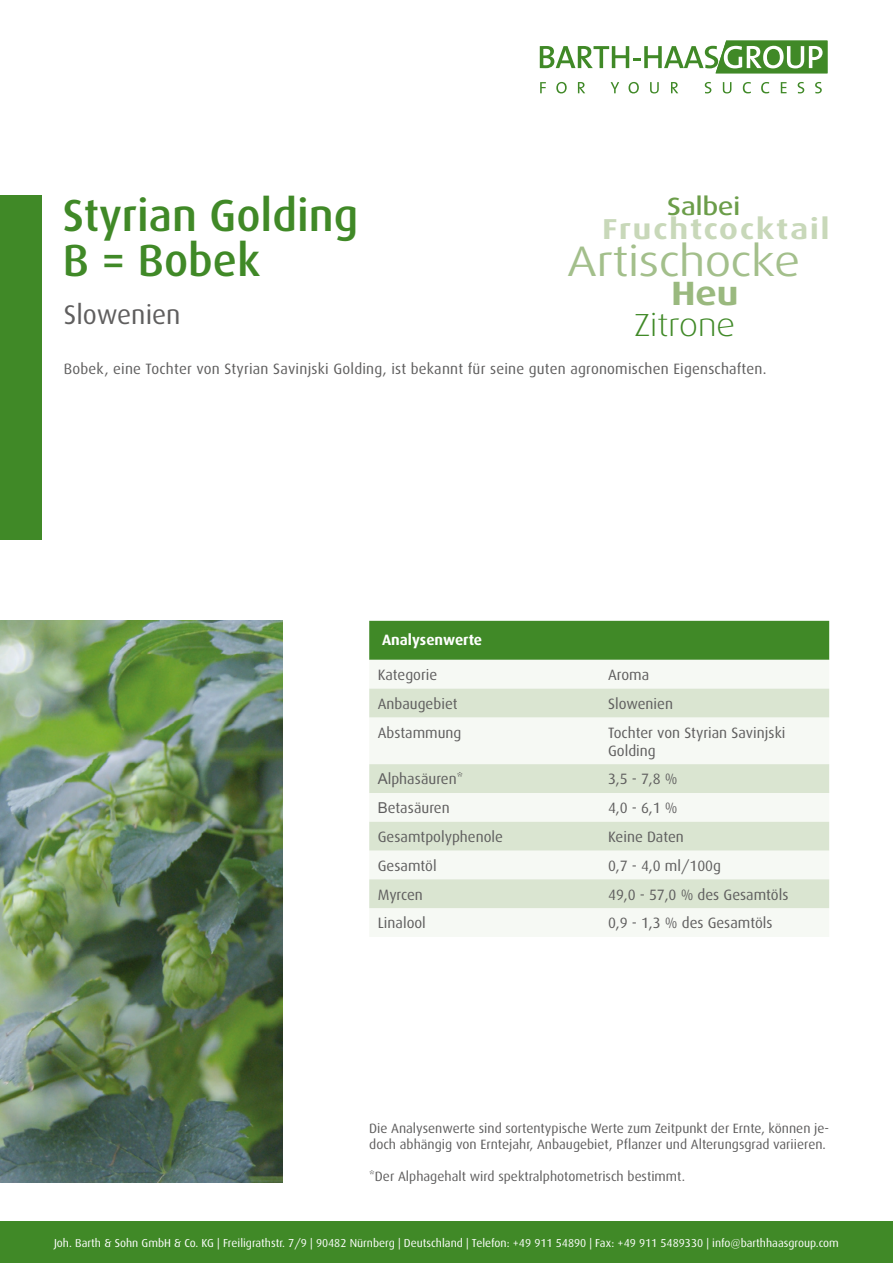
<style>
.page{position:relative;width:893px;height:1263px;background:#fff}
.page>*{position:absolute;margin:0;border:0;box-sizing:border-box;transform-origin:0 0}
.t1{font:500 45px/45px "Dax";color:#408927}
.t2{font:42.75px "Dax Wide";color:#a3bf8b}
.t3{font:700 33.75px "Dax Wide";color:#9ab97f}
.t4{font:300 31.95px "Dax Wide";color:#408927}
.t5{font:700 28.8px "Dax Wide";letter-spacing:.07em;color:#c8d8b9}
.t6{font:27px "Dax";color:#5f5e5e}
.t7{font:500 24.9px "Dax Wide";color:#6b9d49}
.t8{font:15px/18px "Dax";color:#5f5e5e}
.t9{font:700 15px "Dax";color:#fff}
.t10{font:13.5px/16.2px "Dax";color:#5f5e5e}
.t11{font:11.55px "Dax";color:#fff}
.s1{font-family:"Arial"}
</style>
<div class="page">
<div style="left:369px;top:621px;width:460px;height:39px;background:#408927"></div>
<div style="left:369px;top:660px;width:460px;height:277px;background:#f6f9f4"></div>
<svg style="left:369px;top:689px;width:460px;height:219px;fill:#dae5d1"></svg>
<img style="left:0;top:621px;width:283px;height:561px">
<div style="left:0;top:195px;width:41px;height:344px;background:#408927"></div>
<div style="left:0;top:1221px;width:893px;height:42px;background:#408927"></div>
<svg style="left:540px;top:82px;width:6px;height:11px"></svg>
<svg style="left:556px;top:82px;width:11px;height:11px"></svg>
<svg style="left:578px;top:82px;width:7px;height:11px"></svg>
<svg style="left:611px;top:82px;width:8px;height:11px"></svg>
<svg style="left:628px;top:82px;width:11px;height:11px"></svg>
<svg style="left:650px;top:82px;width:9px;height:11px"></svg>
<svg style="left:671px;top:82px;width:7px;height:11px"></svg>
<svg style="left:705px;top:82px;width:6px;height:11px"></svg>
<svg style="left:723px;top:82px;width:8px;height:11px"></svg>
<svg style="left:743px;top:82px;width:8px;height:11px"></svg>
<svg style="left:761px;top:82px;width:8px;height:11px"></svg>
<svg style="left:781px;top:82px;width:5px;height:11px"></svg>
<svg style="left:798px;top:82px;width:6px;height:11px"></svg>
<svg style="left:815px;top:82px;width:7px;height:11px"></svg>
<svg style="left:540px;top:40px;width:287px;height:33px"></svg>
<h1 class="t1" style="left:63px;top:193px;width:297px">Styrian Golding<br>B = Bobek</h1>
<h3 class="t6" style="left:64px;top:299px;width:118px">Slowenien</h3>
<h3 class="t7" style="left:667px;top:192px;width:74px">Salbei</h3>
<h2 class="t2" style="left:567px;top:237px;width:234px">Artischocke</h2>
<h3 class="t3" style="left:672px;top:274px;width:68px">Heu</h3>
<h3 class="t4" style="left:634px;top:307px;width:102px">Zitrone</h3>
<h3 class="t5" style="left:602px;top:213px;width:228px">Fruchtcocktail</h3>
<p class="t8" style="left:64px;top:360px;width:704px">Bobek, eine Tochter von Styrian Savinjski Golding, ist bekannt für seine guten agronomischen Eigenschaften.</p>
<p class="t9" style="left:382px;top:632px;width:102px">Analysenwerte</p>
<p class="t8" style="left:378px;top:666px;width:61px">Kategorie</p>
<p class="t8" style="left:608px;top:666px;width:43px">Aroma</p>
<p class="t8" style="left:378px;top:695px;width:81px">Anbaugebiet</p>
<p class="t8" style="left:608px;top:695px;width:66px">Slowenien</p>
<p class="t8" style="left:378px;top:724px;width:85px">Abstammung</p>
<p class="t8" style="left:608px;top:724px;width:179px">Tochter von Styrian Savinjski<br>Golding</p>
<p class="t8" style="left:378px;top:770px;width:87px"><span class="s1">A</span>lphasäuren*</p>
<p class="t8" style="left:608px;top:770px;width:71px">3,5 - 7,8 %</p>
<p class="t8" style="left:378px;top:799px;width:74px"><span class="s1">B</span>etasäuren</p>
<p class="t8" style="left:608px;top:799px;width:71px">4,0 - 6,1 %</p>
<p class="t8" style="left:378px;top:828px;width:127px">Gesamtpolyphenole</p>
<p class="t8" style="left:608px;top:828px;width:77px">Keine Daten</p>
<p class="t8" style="left:378px;top:857px;width:60px">Gesamtöl</p>
<p class="t8" style="left:608px;top:857px;width:115px">0,7 - 4,0 ml/100g</p>
<p class="t8" style="left:378px;top:885px;width:47px">Myrcen</p>
<p class="t8" style="left:608px;top:885px;width:182px">49,0 - 57,0 % des Gesamtöls</p>
<p class="t8" style="left:378px;top:914px;width:50px">Linalool</p>
<p class="t8" style="left:608px;top:914px;width:166px">0,9 - 1,3 % des Gesamtöls</p>
<p class="t10" style="left:369px;top:1120px;width:461px">Die Analysenwerte sind sortentypische Werte zum Zeitpunkt der Ernte, können je&shy;doch abhängig von Erntejahr, Anbaugebiet, Pflanzer und Alterungsgrad variieren.</p>
<p class="t10" style="left:369px;top:1169px;width:317px">*Der Alphagehalt wird spektralphotometrisch bestimmt.</p>
<p class="t11" style="left:54px;top:1237px;width:786px">Joh. Barth &amp; Sohn GmbH &amp; Co. KG | Freiligrathstr. 7/9 | 90482 Nürnberg | Deutschland | Telefon: +49 911 54890 | Fax: +49 911 5489330 | info@barthhaasgroup.com</p>
</div>
